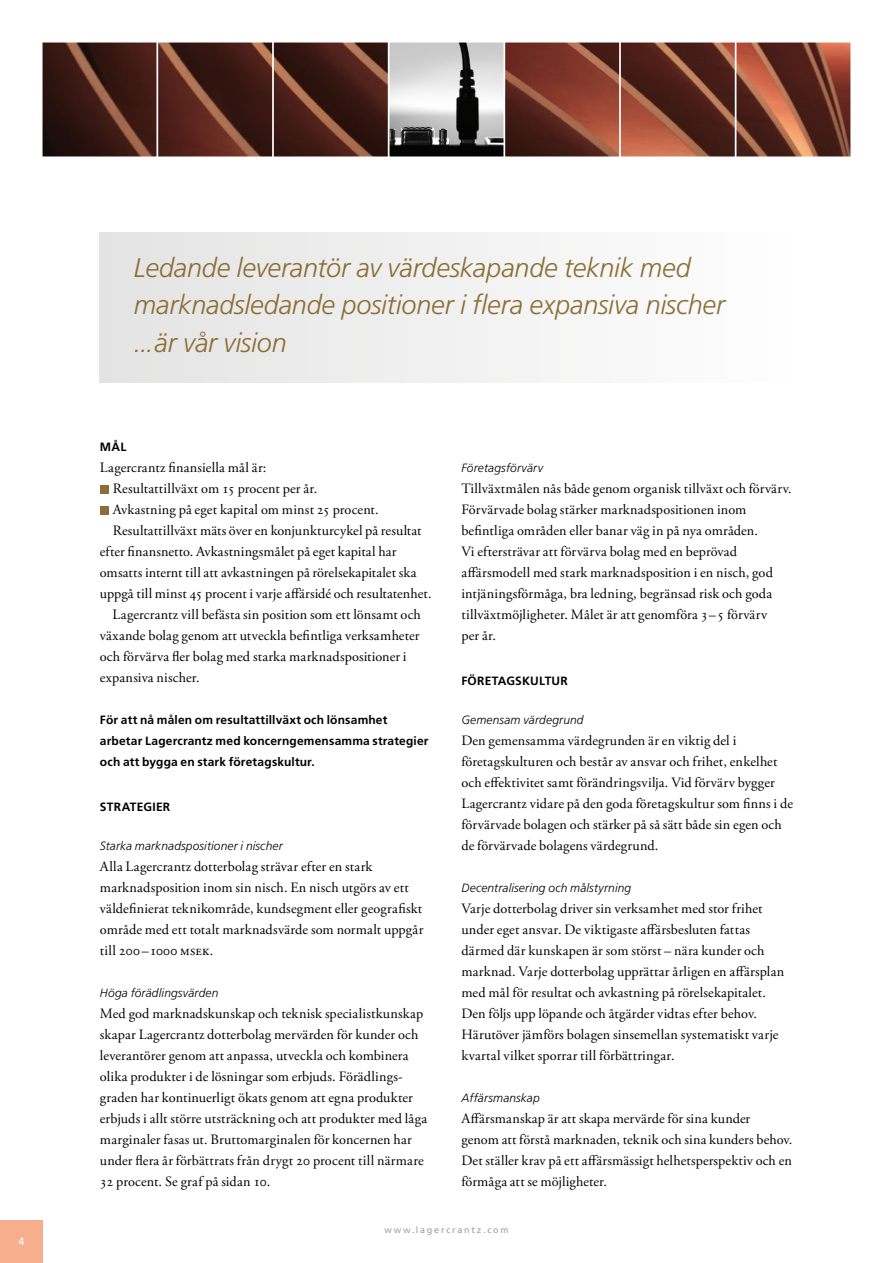
<style>
.page{position:relative;width:893px;height:1263px;background:#fff}
.page>*{position:absolute;margin:0;border:0;box-sizing:border-box;transform-origin:0 0}
.t1{font:italic 300 27px/37.5px "Frutiger LT Std";letter-spacing:-.01em;color:#8d6e37}
.t2{font:14.25px/21px "Adobe Garamond Pro";letter-spacing:.01em;color:#000}
.t3{font:700 12px/21px "Frutiger LT Std";letter-spacing:.015em;color:#000}
.t4{font:italic 300 12px "Frutiger LT Std";letter-spacing:.01em;color:#000}
.t5{font:10.5px "Frutiger LT Std";color:#fff}
.t6{font:9px "Frutiger LT Std";letter-spacing:.2em;color:#9d9d9c}
</style>
<div class="page">
<div style="left:0;top:1220px;width:43px;height:43px;background:#f6ae8c"></div>
<img style="left:43px;top:43px;width:807px;height:113px">
<img style="left:389px;top:43px;width:114px;height:113px">
<div style="left:100px;top:485px;width:8px;height:8px;background:#8d6e37"></div>
<div style="left:100px;top:506px;width:8px;height:8px;background:#8d6e37"></div>
<div style="left:100px;top:232px;width:693px;height:150px;background:linear-gradient(to right,#e4e4e3,#fefefe)"></div>
<hr style="left:156px;top:0;width:2px;height:157px;background:#fff">
<hr style="left:272px;top:0;width:2px;height:157px;background:#fff">
<hr style="left:619px;top:0;width:2px;height:157px;background:#fff">
<hr style="left:735px;top:0;width:1px;height:157px;background:#fff">
<hr style="left:388px;top:0;width:1px;height:157px;background:#fff">
<hr style="left:503px;top:0;width:2px;height:157px;background:#fff">
<p class="t5" style="left:18px;top:1235px;width:7px">4</p>
<h1 class="t1" style="left:134px;top:249px;width:593px">Ledande leverantör av värdeskapande teknik med marknadsledande positioner i flera expansiva nischer ...är vår vision</h1>
<p class="t3" style="left:100px;top:437px;width:28px">MÅL</p>
<p class="t2" style="left:100px;top:458px;width:168px">Lagercrantz finansiella mål är:</p>
<p class="t2" style="left:113px;top:479px;width:206px">Resultattillväxt om 15 procent per år.</p>
<p class="t2" style="left:113px;top:500px;width:268px">Avkastning på eget kapital om minst 25 procent.</p>
<p class="t2" style="left:113px;top:521px;width:310px">Resultattillväxt mäts över en konjunkturcykel på resultat</p>
<p class="t2" style="left:100px;top:542px;width:298px">efter finansnetto. Avkastningsmålet på eget kapital har</p>
<p class="t2" style="left:100px;top:563px;width:318px">omsatts internt till att avkastningen på rörelsekapitalet ska</p>
<p class="t2" style="left:100px;top:584px;width:333px">uppgå till minst 45 procent i varje affärsidé och resultatenhet.</p>
<p class="t2" style="left:113px;top:605px;width:310px">Lagercrantz vill befästa sin position som ett lönsamt och</p>
<p class="t2" style="left:100px;top:626px;width:321px">växande bolag genom att utveckla befintliga verksamheter</p>
<p class="t2" style="left:100px;top:647px;width:308px">och förvärva fler bolag med starka marknadspositioner i</p>
<p class="t2" style="left:100px;top:668px;width:101px">expansiva nischer.</p>
<p class="t3" style="left:100px;top:710px;width:330px">För att nå målen om resultattillväxt och lönsamhet arbetar Lagercrantz med koncerngemensamma strategier och att bygga en stark företagskultur.</p>
<p class="t3" style="left:100px;top:797px;width:72px">STRATEGIER</p>
<p class="t4" style="left:100px;top:839px;width:184px">Starka marknadspositioner i nischer</p>
<p class="t2" style="left:100px;top:857px;width:325px">Alla Lagercrantz dotterbolag strävar efter en stark marknadsposition inom sin nisch. En nisch utgörs av ett väldefinierat teknikområde, kundsegment eller geografiskt område med ett totalt marknadsvärde som normalt uppgår till 200–1000 msek.</p>
<p class="t4" style="left:100px;top:986px;width:120px">Höga förädlingsvärden</p>
<p class="t2" style="left:100px;top:1004px;width:329px">Med god marknadskunskap och teknisk specialistkunskap skapar Lagercrantz dotterbolag mervärden för kunder och leverantörer genom att anpassa, utveckla och kombinera olika produkter i de lösningar som erbjuds. Förädlings&shy;graden har kontinuerligt ökats genom att egna produkter erbjuds i allt större utsträckning och att produkter med låga marginaler fasas ut. Bruttomarginalen för koncernen har under flera år förbättrats från drygt 20 procent till närmare 32 procent. Se graf på sidan 10.</p>
<p class="t4" style="left:461px;top:461px;width:83px">Företagsförvärv</p>
<p class="t2" style="left:461px;top:479px;width:332px">Tillväxtmålen nås både genom organisk tillväxt och förvärv.<br>Förvärvade bolag stärker marknadspositionen inom befintliga områden eller banar väg in på nya områden.<br>Vi eftersträvar att förvärva bolag med en beprövad affärsmodell med stark marknadsposition i en nisch, god intjäningsförmåga, bra ledning, begränsad risk och goda tillväxtmöjligheter. Målet är att genomföra 3–5 förvärv<br>per år.</p>
<p class="t3" style="left:461px;top:671px;width:108px">FÖRETAGSKULTUR</p>
<p class="t4" style="left:461px;top:713px;width:124px">Gemensam värdegrund</p>
<p class="t2" style="left:461px;top:731px;width:333px">Den gemensamma värdegrunden är en viktig del i företagskulturen och består av ansvar och frihet, enkelhet och effektivitet samt förändringsvilja. Vid förvärv bygger Lagercrantz vidare på den goda företagskultur som finns i de förvärvade bolagen och stärker på så sätt både sin egen och de förvärvade bolagens värdegrund.</p>
<p class="t4" style="left:461px;top:881px;width:171px">Decentralisering och målstyrning</p>
<p class="t2" style="left:461px;top:899px;width:324px">Varje dotterbolag driver sin verksamhet med stor frihet under eget ansvar. De viktigaste affärsbesluten fattas därmed där kunskapen är som störst – nära kunder och marknad. Varje dotterbolag upprättar årligen en affärsplan med mål för resultat och avkastning på rörelsekapitalet.<br>Den följs upp löpande och åtgärder vidtas efter behov.<br>Härutöver jämförs bolagen sinsemellan systematiskt varje kvartal vilket sporrar till förbättringar.</p>
<p class="t4" style="left:461px;top:1091px;width:80px">Affärsmanskap</p>
<p class="t2" style="left:461px;top:1109px;width:333px">Affärsmanskap är att skapa mervärde för sina kunder<br>genom att förstå marknaden, teknik och sina kunders behov.<br>Det ställer krav på ett affärsmässigt helhetsperspektiv och en förmåga att se möjligheter.</p>
<p class="t6" style="left:384px;top:1225px;width:126px">www.lagercrantz.com</p>
</div>
